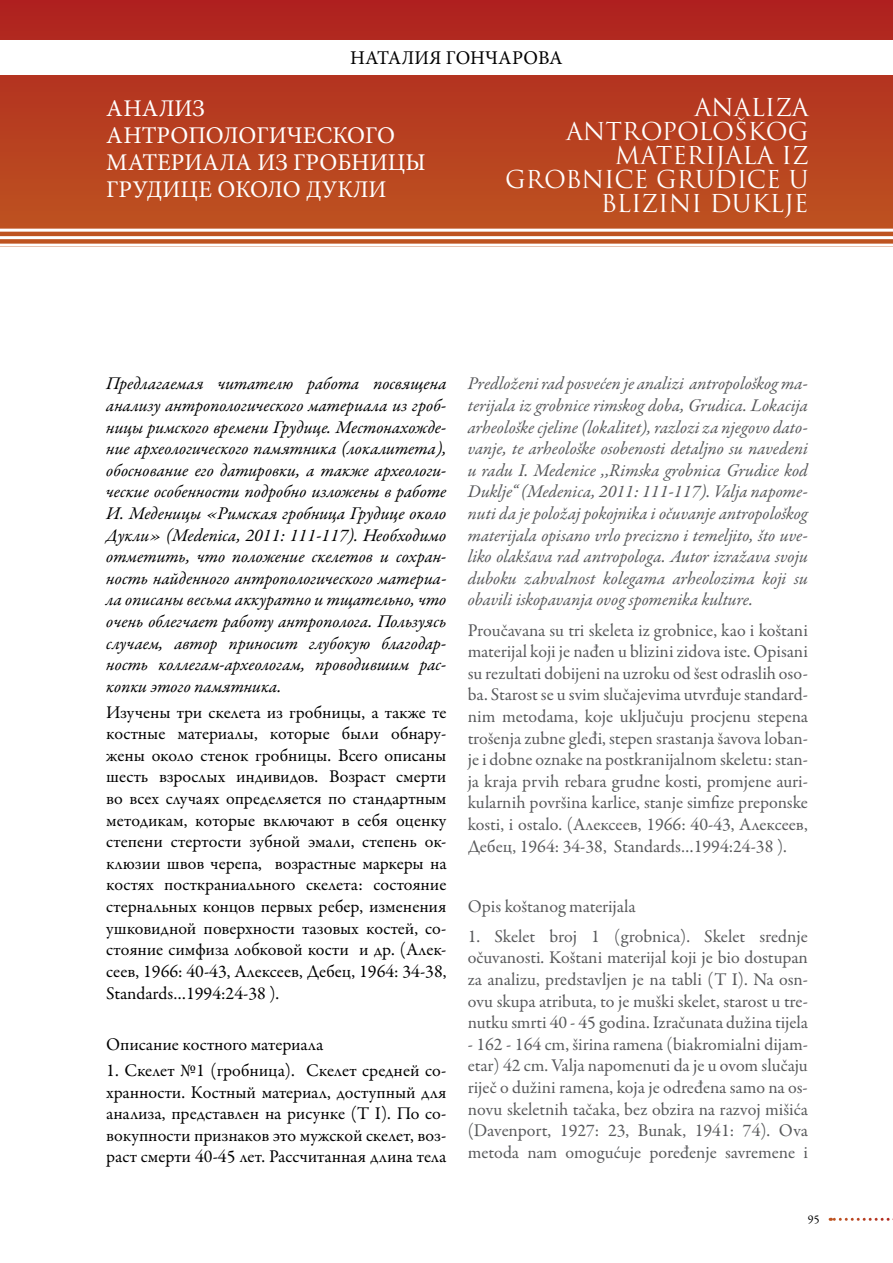
<style>
.page{position:relative;width:893px;height:1263px;background:#fff}
.page>*{position:absolute;margin:0;border:0;box-sizing:border-box;transform-origin:0 0}
.t1{font:24px/24px "Trajan Pro";color:#fff;text-align:right}
.t2{font:24px/27px "Minion Pro";color:#fff}
.t3{font:19.5px "Minion Pro";color:#000}
.t4{font:18px/21.6px "Garamond Premr Pro";color:#58595b;text-align:justify}
.t5{font:18px/21.6px "Garamond Premr Pro";color:#000;text-align:justify}
.t6{font:italic 18px/21.6px "Garamond Premr Pro";color:#000;text-align:justify}
.t7{font:italic 18px/21.6px "Garamond Premr Pro";letter-spacing:-.005em;color:#58595b;text-align:justify}
.t8{font:12px "Garamond Premr Pro";color:#000}
</style>
<div class="page">
<svg style="left:830px;top:1218px;width:63px;height:3px"></svg>
<svg style="left:0;top:0;width:893px;height:244px;background:#b73e20"></svg>
<hr style="left:0;top:229px;width:893px;height:3px;background:#fff">
<hr style="left:0;top:236px;width:893px;height:3px;background:#fff">
<div style="left:0;top:40px;width:893px;height:35px;background:#fff"></div>
<p class="t3" style="left:350px;top:46px;width:214px">НАТАЛИЯ ГОНЧАРОВА</p>
<h1 class="t2" style="left:106px;top:96px;width:321px">АНАЛИЗ<br>АНТРОПОЛОГИЧЕСКОГО<br>МАТЕРИАЛА ИЗ ГРОБНИЦЫ<br>ГРУДИЦЕ ОКОЛО ДУКЛИ</h1>
<h1 class="t1" style="left:505px;top:96px;width:305px">ANALIZA<br>ANTROPOLOŠKOG<br>MATERIJALA IZ<br>GROBNICE GRUDICE U<br>BLIZINI DUKLJE</h1>
<p class="t6" style="left:106px;top:374px;width:342px">Предлагаемая читателю работа посвящена анализу антропологического материала из гроб&shy;ницы римского времени Грудице. Местонахожде&shy;ние археологического памятника (локалитета), обоснование его датировки, а также археологи&shy;ческие особенности подробно изложены в работе И. Меденицы «Римская гробница Грудице около Дукли» (Medenica, 2011: 111-117). Необходимо отметить, что положение скелетов и сохран&shy;ность найденного антропологического материа&shy;ла описаны весьма аккуратно и тщательно, что очень облегчает работу антрополога. Пользуясь случаем, автор приносит глубокую благодар&shy;ность коллегам-археологам, проводившим рас&shy;копки этого памятника.</p>
<p class="t5" style="left:106px;top:702px;width:342px">Изучены три скелета из гробницы, а также те костные материалы, которые были обнару&shy;жены около стенок гробницы. Всего описаны шесть взрослых индивидов. Возраст смерти во всех случаях определяется по стандартным методикам, которые включают в себя оценку степени стертости зубной эмали, степень ок&shy;клюзии швов черепа, возрастные маркеры на костях посткраниального скелета: состояние стернальных концов первых ребер, изменения ушковидной поверхности тазовых костей, со&shy;стояние симфиза лобковой кости и др. (Алек&shy;сеев, 1966: 40-43, Алексеев, Дебец, 1964: 34-38, Standards…1994:24-38 ).</p>
<p class="t5" style="left:106px;top:1034px;width:219px">Описание костного материала</p>
<p class="t5" style="left:106px;top:1060px;width:342px">1. Скелет №1 (гробница). Скелет средней со&shy;хранности. Костный материал, доступный для анализа, представлен на рисунке (Т I). По со&shy;вокупности признаков это мужской скелет, воз&shy;раст смерти 40-45 лет. Рассчитанная длина тела</p>
<p class="t7" style="left:468px;top:374px;width:342px">Predloženi rad posvećen je analizi antropološkog ma&shy;terijala iz grobnice rimskog doba, Grudica. Lokacija arheološke cjeline (lokalitet), razlozi za njegovo dato&shy;vanje, te arheološke osobenosti detaljno su navedeni u radu I. Medenice ,,Rimska grobnica Grudice kod Duklje“ (Medenica, 2011: 111-117). Valja napome&shy;nuti da je položaj pokojnika i očuvanje antropološkog materijala opisano vrlo precizno i temeljito, što uve&shy;liko olakšava rad antropologa. Autor izražava svoju duboku zahvalnost kolegama arheolozima koji su obavili iskopavanja ovog spomenika kulture.</p>
<p class="t4" style="left:468px;top:619px;width:342px">Proučavana su tri skeleta iz grobnice, kao i koštani materijal koji je nađen u blizini zidova iste. Opisani su rezultati dobijeni na uzroku od šest odraslih oso&shy;ba. Starost se u svim slučajevima utvrđuje standard&shy;nim metodama, koje uključuju procjenu stepena trošenja zubne gleđi, stepen srastanja šavova loban&shy;je i dobne oznake na postkranijalnom skeletu: stan&shy;ja kraja prvih rebara grudne kosti, promjene auri&shy;kularnih površina karlice, stanje simfize preponske kosti, i ostalo. (Алексеев, 1966: 40-43, Алексеев, Дебец, 1964: 34-38, Standards…1994:24-38 ).</p>
<p class="t4" style="left:468px;top:896px;width:169px">Opis koštanog materijala</p>
<p class="t4" style="left:468px;top:926px;width:342px">1. Skelet broj 1 (grobnica). Skelet srednje očuvanosti. Koštani materijal koji je bio dostupan za analizu, predstavljen je na tabli (T I). Na osn&shy;ovu skupa atributa, to je muški skelet, starost u tre&shy;nutku smrti 40 - 45 godina. Izračunata dužina tijela</p>
<p class="t4" style="left:468px;top:1034px;width:342px">- 162 - 164 cm, širina ramena (biakromialni dijam&shy;etar) 42 cm. Valja napomenuti da je u ovom slučaju riječ o dužini ramena, koja je određena samo na os&shy;novu skeletnih tačaka, bez obzira na razvoj mišića (Davenport, 1927: 23, Bunak, 1941: 74). Ova metoda nam omogućuje poređenje savremene i</p>
<p class="t8" style="left:808px;top:1212px;width:13px">95</p>
</div>
